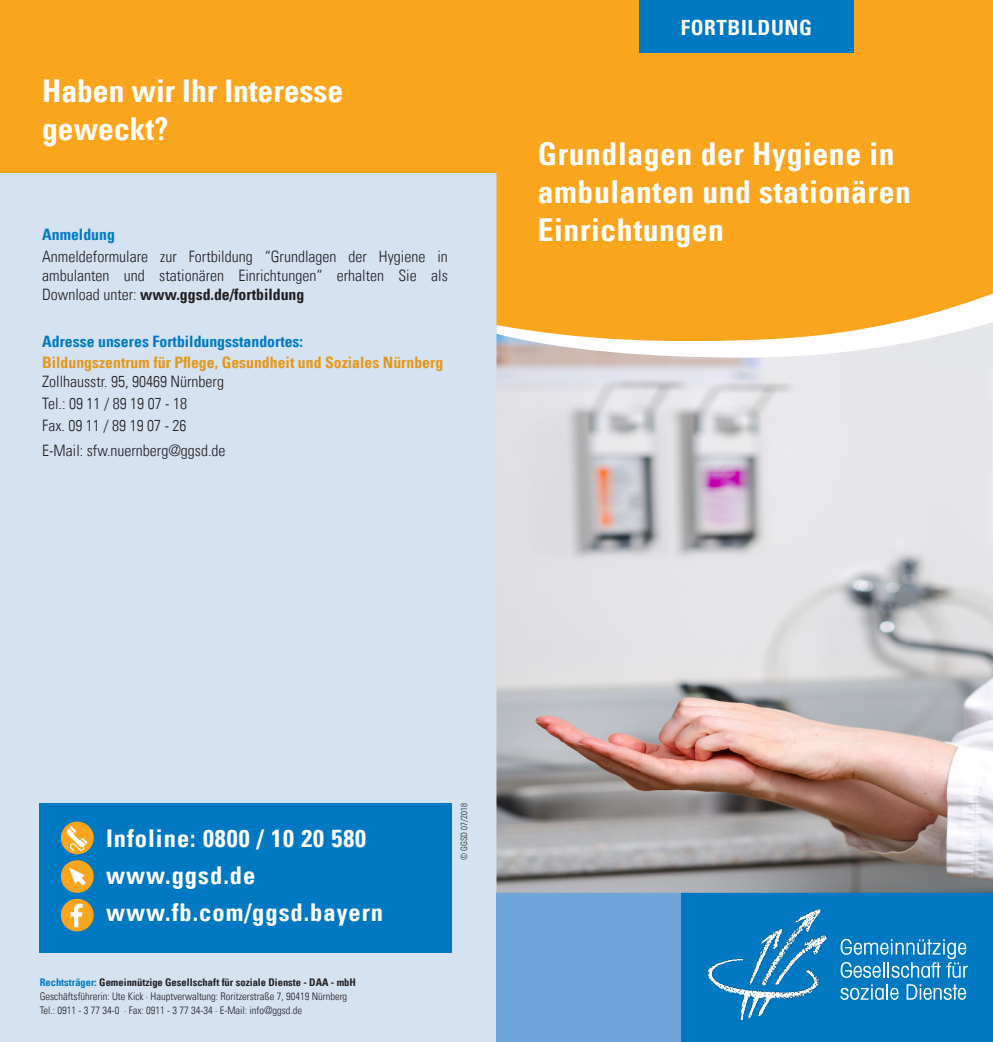
<style>
.page{position:relative;width:993px;height:1042px;background:#fff}
.page>*{position:absolute;margin:0;border:0;box-sizing:border-box;transform-origin:0 0}
.t1{font:31.5px/37.8px "Univers Com 67 Bold Cond";letter-spacing:.02em;color:#fff}
.t2{font:31.5px/37.8px "Univers Com 67 Bold Cond";color:#fff}
.ZW{font:24.5px "Univers Com 67 Bold Cond";letter-spacing:.04em;color:#fff}
.t3{font:21px "Univers Com 67 Bold Cond";letter-spacing:.03em;color:#fff}
.t4{font:15.75px/18.9px "Univers Com 47 Light Cond";color:#231f20;text-align:justify}
.t5{font:15.75px/21px "Univers Com 67 Bold Cond";color:#e3981a}
.ZW-2{font:15.75px "Univers Com 67 Bold Cond";color:#0079c2}
.t6{font:10.5px "Univers Com 47 Light Cond";color:#231f20}
.ZW-3{font:10.5px "Univers Com 67 Bold Cond";color:#231f20}
.t7{font:8.75px "Univers Com 47 Light Cond";color:#231f20}
.s1{font-family:"Univers Com 67 Bold Cond"}
.s2{color:#0079c2}
</style>
<div class="page">
<div style="left:0;top:0;width:496px;height:174px;background:#f9a51d"></div>
<div style="left:0;top:174px;width:496px;height:868px;background:#d4e2f2"></div>
<div style="left:40px;top:803px;width:411px;height:149px;background:#0079c2"></div>
<div style="left:61px;top:821px;width:33px;height:33px;background:#f9a51d;border-radius:50%"></div>
<svg style="left:66px;top:826px;width:21px;height:25px"></svg>
<div style="left:61px;top:860px;width:33px;height:33px;background:#f9a51d;border-radius:50%"></div>
<svg style="left:69px;top:867px;width:17px;height:19px"></svg>
<div style="left:61px;top:899px;width:33px;height:32px;background:#f9a51d;border-radius:50%"></div>
<svg style="left:70px;top:904px;width:13px;height:23px"></svg>
<div style="left:496px;top:0;width:496px;height:322px;background:#f9a51d"></div>
<div style="left:638px;top:0;width:214px;height:53px;background:#0079c2"></div>
<div style="left:680px;top:893px;width:312px;height:149px;background:#0079c2"></div>
<svg style="left:840px;top:939px;width:127px;height:39px"></svg>
<svg style="left:840px;top:984px;width:58px;height:16px"></svg>
<svg style="left:906px;top:984px;width:59px;height:16px"></svg>
<img style="left:707px;top:909px;width:122px;height:112px">
<div style="left:496px;top:893px;width:184px;height:149px;background:#6fa5d8"></div>
<img style="left:496px;top:322px;width:496px;height:571px">
<p class="t2" style="left:42px;top:72px;width:302px">Haben wir Ihr Interesse geweckt?</p>
<p class="ZW-2" style="left:42px;top:224px;width:74px">Anmeldung</p>
<p class="t4" style="left:42px;top:247px;width:407px">Anmeldeformulare zur Fortbildung “Grundlagen der Hygiene in ambulanten und stationären Einrichtungen“ erhalten Sie als Download unter: <span class="s1">www.ggsd.de/fortbildung</span></p>
<p class="t5" style="left:42px;top:330px;width:402px"><span class="s2">Adresse unseres Fortbildungsstandortes:<br></span>Bildungszentrum für Pflege, Gesundheit und Soziales Nürnberg</p>
<p class="t4" style="left:42px;top:371px;width:183px">Zollhausstr. 95, 90469 Nürnberg</p>
<p class="t4" style="left:42px;top:394px;width:146px">Tel.: 09 11 / 89 19 07 - 18</p>
<p class="t4" style="left:42px;top:416px;width:146px">Fax. 09 11 / 89 19 07 - 26</p>
<p class="t4" style="left:42px;top:441px;width:185px">E-Mail: sfw.nuernberg@ggsd.de</p>
<p class="t3" style="left:680px;top:14px;width:133px">FORTBILDUNG</p>
<p class="t1" style="left:537px;top:135px;width:374px">Grundlagen der Hygiene in ambulanten und stationären<br>Einrichtungen</p>
<p class="ZW" style="left:106px;top:823px;width:261px">Infoline: 0800 / 10 20 580</p>
<p class="ZW" style="left:106px;top:860px;width:151px">www.ggsd.de</p>
<p class="ZW" style="left:106px;top:897px;width:278px">www.fb.com/ggsd.bayern</p>
<p class="ZW-3" style="left:40px;top:976px;width:317px"><span class="s2">Rechtsträger:</span> Gemeinnützige Gesellschaft für soziale Dienste - DAA - mbH</p>
<p class="t6" style="left:40px;top:990px;width:309px">Geschäftsführerin: Ute Kick · Hauptverwaltung: Roritzerstraße 7, 90419 Nürnberg</p>
<p class="t6" style="left:40px;top:1004px;width:264px">Tel.: 0911 - 3 77 34-0 · Fax: 0911 - 3 77 34-34 · E-Mail: info@ggsd.de</p>
<p class="t7" style="left:458px;top:859px;width:58px;rotate:-90deg">© GGSD 07/2018</p>
</div>
